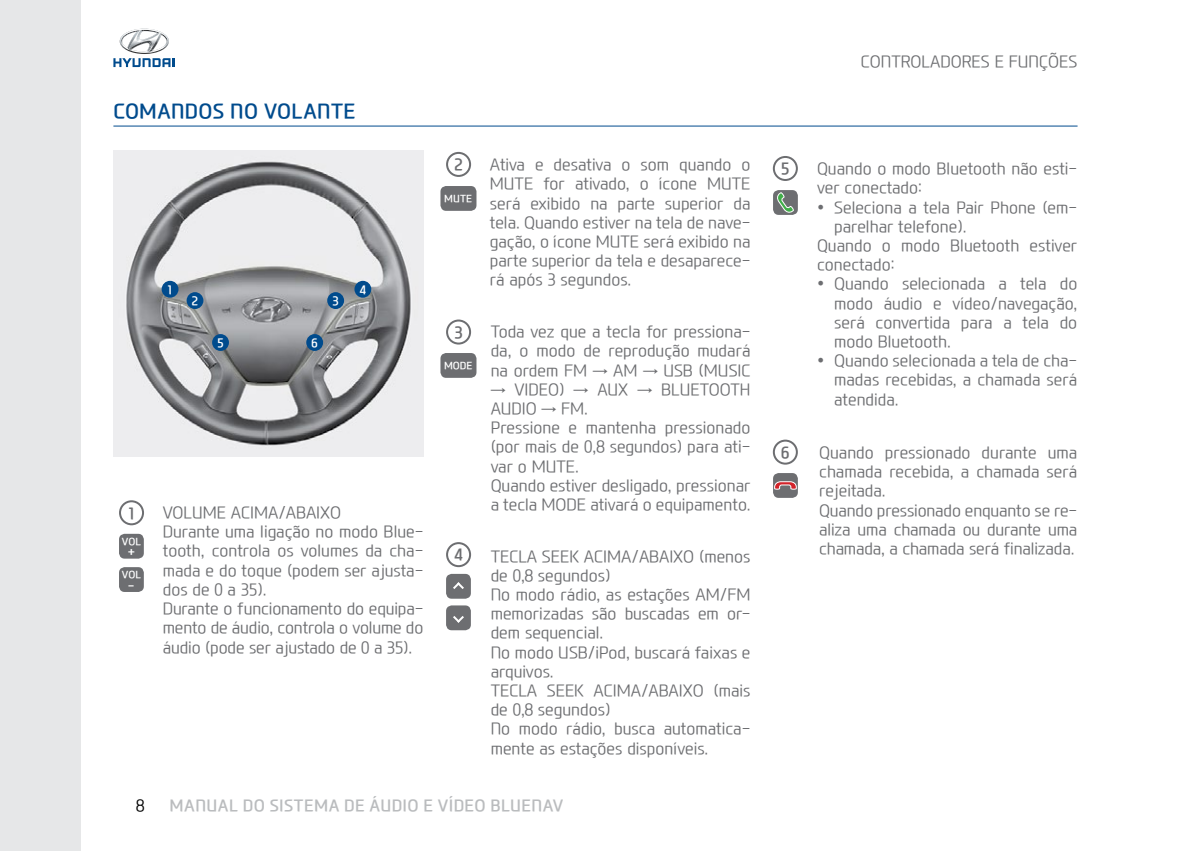
<style>
.page{position:relative;width:1191px;height:851px;background:#fff}
.page>*{position:absolute;margin:0;border:0;box-sizing:border-box;transform-origin:0 0}
.t1{font:20px "Hyundai B Hinted";letter-spacing:.02em;color:#004b8d}
.t2{font:16px/19.2px "Hyundai L Hinted";color:#6d6e71}
.t3{font:16px "Hyundai B Hinted";letter-spacing:.02em;color:#babcbe}
.t4{font:16px "Hyundai B Hinted";color:#6d6e71}
.t5{font:16px "Hyundai L Hinted";color:#000}
.t6{font:12px "Hyundai B Hinted";color:#fff}
.t7{font:10px "Hyundai B Hinted";color:#fff}
</style>
<div class="page">
<div style="left:0;top:0;width:81px;height:850px;background:#e6e7e8"></div>
<svg style="left:113px;top:29px;width:62px;height:38px"></svg>
<div style="left:119px;top:533px;width:25px;height:25px;background:#6d6e71;border-radius:6px"></div>
<div style="left:440px;top:186px;width:36px;height:25px;background:#6d6e71;border-radius:6px"></div>
<div style="left:440px;top:353px;width:36px;height:25px;background:#6d6e71;border-radius:6px"></div>
<div style="left:119px;top:567px;width:25px;height:25px;background:#6d6e71;border-radius:6px"></div>
<div style="left:446px;top:573px;width:25px;height:25px;background:#6d6e71;border-radius:6px"></div>
<svg style="left:453px;top:582px;width:11px;height:7px"></svg>
<div style="left:446px;top:605px;width:25px;height:25px;background:#6d6e71;border-radius:6px"></div>
<svg style="left:453px;top:616px;width:11px;height:7px"></svg>
<div style="left:773px;top:190px;width:25px;height:25px;background:#6d6e71;border-radius:6px"></div>
<svg style="left:777px;top:192px;width:17px;height:21px"></svg>
<div style="left:773px;top:473px;width:25px;height:25px;background:#6d6e71;border-radius:6px"></div>
<svg style="left:774px;top:481px;width:23px;height:8px"></svg>
<hr style="left:113px;top:126px;width:964px;height:1px;background:#004b8d">
<div style="left:119px;top:500px;width:25px;height:25px;border:2px solid #6d6e71;border-radius:50%"></div>
<div style="left:446px;top:152px;width:25px;height:25px;border:2px solid #6d6e71;border-radius:50%"></div>
<div style="left:773px;top:156px;width:25px;height:25px;border:2px solid #6d6e71;border-radius:50%"></div>
<div style="left:773px;top:439px;width:25px;height:25px;border:2px solid #6d6e71;border-radius:50%"></div>
<div style="left:446px;top:319px;width:25px;height:25px;border:2px solid #6d6e71;border-radius:50%"></div>
<div style="left:446px;top:542px;width:25px;height:25px;border:2px solid #6d6e71;border-radius:50%"></div>
<img style="left:113px;top:150px;width:310px;height:306px">
<div style="left:162px;top:281px;width:16px;height:16px;background:#004b8d;border-radius:50%"></div>
<div style="left:354px;top:281px;width:17px;height:16px;background:#004b8d;border-radius:50%"></div>
<div style="left:187px;top:292px;width:16px;height:17px;background:#004b8d;border-radius:50%"></div>
<div style="left:212px;top:334px;width:17px;height:17px;background:#004b8d;border-radius:50%"></div>
<div style="left:306px;top:334px;width:17px;height:17px;background:#004b8d;border-radius:50%"></div>
<div style="left:327px;top:292px;width:17px;height:17px;background:#004b8d;border-radius:50%"></div>
<p class="t1" style="left:113px;top:97px;width:244px">COMANDOS NO VOLANTE</p>
<p class="t6" style="left:167px;top:281px;width:8px">1</p>
<p class="t6" style="left:360px;top:281px;width:8px">4</p>
<p class="t6" style="left:192px;top:292px;width:8px">2</p>
<p class="t6" style="left:217px;top:334px;width:8px">5</p>
<p class="t6" style="left:311px;top:334px;width:8px">6</p>
<p class="t6" style="left:332px;top:292px;width:8px">3</p>
<p class="t4" style="left:127px;top:502px;width:10px">1</p>
<p class="t7" style="left:122px;top:534px;width:21px">VOL</p>
<p class="t6" style="left:128px;top:543px;width:9px">+</p>
<p class="t7" style="left:122px;top:568px;width:21px">VOL</p>
<p class="t6" style="left:128px;top:577px;width:8px">-</p>
<p class="t2" style="left:163px;top:502px;width:262px">VOLUME ACIMA/ABAIXO<br>Durante uma ligação no modo Blue&shy;tooth, controla os volumes da cha&shy;mada e do toque (podem ser ajusta&shy;dos de 0 a 35).<br>Durante o funcionamento do equipa&shy;mento de áudio, controla o volume do áudio (pode ser ajustado de 0 a 35).</p>
<p class="t4" style="left:454px;top:153px;width:10px">2</p>
<p class="t4" style="left:781px;top:157px;width:10px">5</p>
<p class="t2" style="left:490px;top:155px;width:262px;text-align:justify">Ativa e desativa o som quando o MUTE for ativado, o ícone MUTE será exibido na parte superior da tela. Quando estiver na tela de nave&shy;gação, o ícone MUTE será exibido na parte superior da tela e desaparece&shy;rá após 3 segundos.</p>
<p class="t7" style="left:444px;top:192px;width:29px">MUTE</p>
<p class="t4" style="left:454px;top:321px;width:10px">3</p>
<p class="t7" style="left:444px;top:359px;width:30px">MODE</p>
<p class="t4" style="left:454px;top:543px;width:10px">4</p>
<p class="t2" style="left:491px;top:321px;width:261px;text-align:justify">Toda vez que a tecla for pressiona&shy;da, o modo de reprodução mudará na ordem FM → AM → USB (MUSIC</p>
<p class="t2" style="left:491px;top:379px;width:261px">→ VIDEO) → AUX → BLUETOOTH<br>AUDIO → FM.<br>Pressione e mantenha pressionado (por mais de 0,8 segundos) para ati&shy;var o MUTE.<br>Quando estiver desligado, pressionar a tecla MODE ativará o equipamento.</p>
<p class="t2" style="left:491px;top:546px;width:261px">TECLA SEEK ACIMA/ABAIXO (menos de 0,8 segundos)<br>No modo rádio, as estações AM/FM memorizadas são buscadas em or&shy;dem sequencial.<br>No modo USB/iPod, buscará faixas e arquivos.<br>TECLA SEEK ACIMA/ABAIXO (mais de 0,8 segundos)<br>No modo rádio, busca automatica&shy;mente as estações disponíveis.</p>
<p class="t4" style="left:781px;top:441px;width:10px">6</p>
<p class="t5" style="left:136px;top:794px;width:10px">8</p>
<p class="t3" style="left:169px;top:794px;width:395px">MANUAL DO SISTEMA DE ÁUDIO E VÍDEO BLUENAV</p>
<p class="t2" style="left:861px;top:51px;width:11px">controladores</p>
<p class="t2" style="left:994px;top:51px;width:25px">e funções</p>
<p class="t2" style="left:817px;top:159px;width:262px">Quando o modo Bluetooth não esti&shy;ver conectado:</p>
<p class="t2" style="left:817px;top:197px;width:262px">• Seleciona a tela Pair Phone (em-</p>
<p class="t2" style="left:834px;top:216px;width:134px">parelhar telefone).</p>
<p class="t2" style="left:817px;top:235px;width:262px">Quando o modo Bluetooth estiver</p>
<p class="t2" style="left:817px;top:255px;width:79px">conectado:</p>
<p class="t2" style="left:834px;top:274px;width:245px;text-align:justify;text-indent:-17px">• Quando selecionada a tela do modo áudio e vídeo/navegação, será convertida para a tela do modo Bluetooth.</p>
<p class="t2" style="left:834px;top:351px;width:245px;text-align:justify;text-indent:-17px">• Quando selecionada a tela de cha&shy;madas recebidas, a chamada será atendida.</p>
<p class="t2" style="left:819px;top:442px;width:260px">Quando pressionado durante uma chamada recebida, a chamada será rejeitada.<br>Quando pressionado enquanto se re&shy;aliza uma chamada ou durante uma chamada, a chamada será finalizada.</p>
</div>
